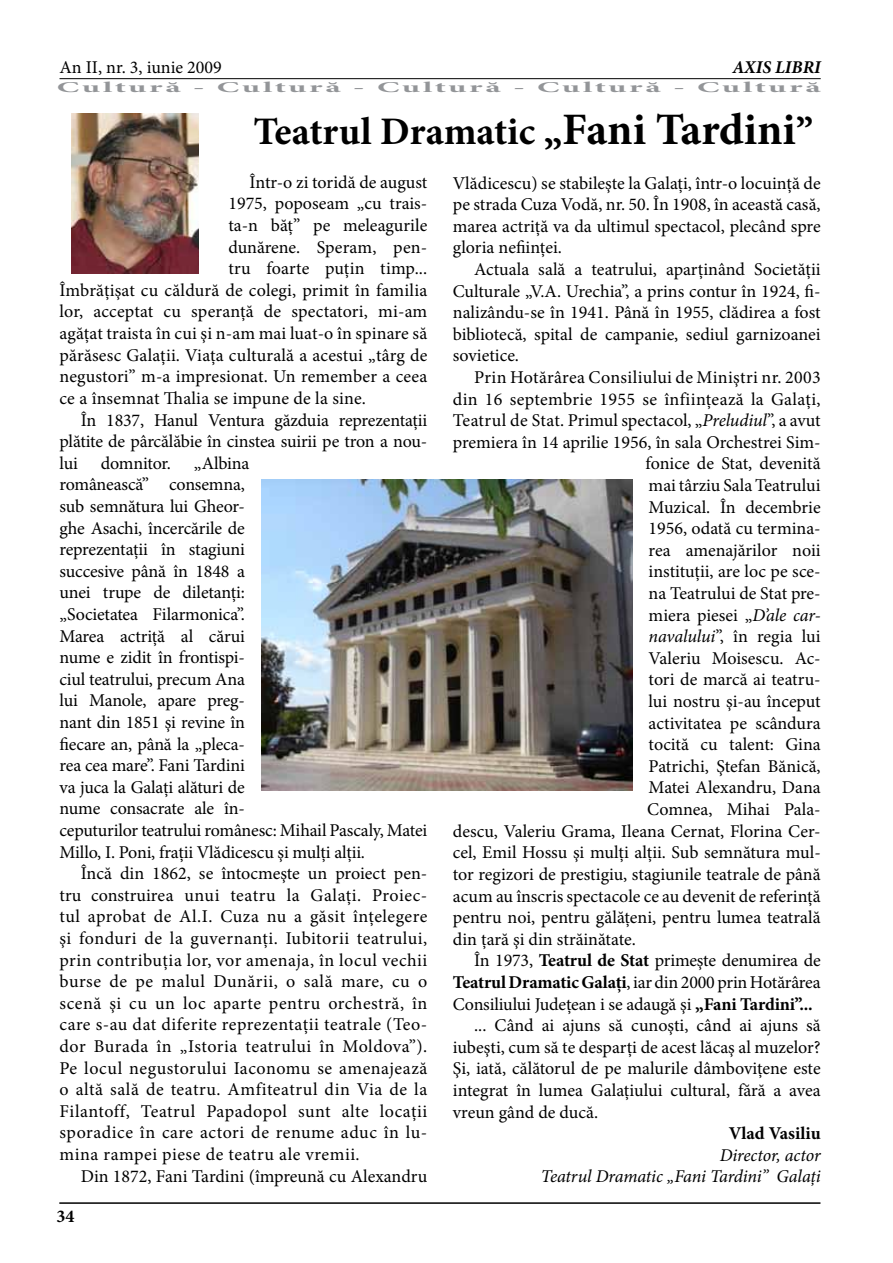
<style>
.page{position:relative;width:893px;height:1263px;background:#fff}
.page>*{position:absolute;margin:0;border:0;box-sizing:border-box;transform-origin:0 0}
.t1{font:700 39px "Minion Pro";color:#000}
.t2{font:18px/21.6px "Minion Pro";color:#000;text-align:justify}
.t3{font:18px "Minion Pro";letter-spacing:.02em;color:#000}
.t4{font:italic 18px/21.6px "Minion Pro";letter-spacing:-.01em;color:#000;text-align:right}
.t5{font:700 18px "Minion Pro";color:#000}
.t6{font:italic 700 18px "Minion Pro";color:#000}
.t7{font:700 15px "Minion Pro";letter-spacing:.075em;color:#939598;scale:2.21 1}
.s1{font-size:45px}
.s2{font-style:italic}
.s3{font-weight:700}
</style>
<div class="page">
<hr style="left:60px;top:78px;width:761px;height:1px;background:#000">
<hr style="left:59px;top:1202px;width:761px;height:2px;background:#000">
<img style="left:72px;top:113px;width:126px;height:160px">
<img style="left:261px;top:479px;width:371px;height:311px">
<p class="t2" style="left:60px;top:56px;width:164px">An II, nr. 3, iunie 2009</p>
<p class="t6" style="left:732px;top:54px;width:90px">AXIS LIBRI</p>
<p class="t7" style="left:57px;top:77px;width:347px">Cultură - Cultură - Cultură - Cultură - Cultură</p>
<h1 class="t1" style="left:253px;top:104px;width:561px">Teatrul Dramatic „<span class="s1">Fani Tardini</span>”</h1>
<p class="t2" style="left:453px;top:172px;width:369px">Vlădicescu) se stabileşte la Galaţi, într-o locuinţă de pe strada Cuza Vodă, nr. 50. În 1908, în această casă, marea actriţă va da ultimul spectacol, plecând spre gloria nefiinţei.</p>
<p class="t2" style="left:453px;top:259px;width:369px;text-indent:21px">Actuala sală a teatrului, aparţinând Societăţii Culturale „V.A. Urechia”, a prins contur în 1924, fi&shy;nalizându-se în 1941. Până în 1955, clădirea a fost bibliotecă, spital de campanie, sediul garnizoanei sovietice.</p>
<p class="t3" style="left:474px;top:365px;width:348px">Prin Hotărârea Consiliului de Miniştri nr. 2003</p>
<p class="t3" style="left:453px;top:387px;width:369px">din 16 septembrie 1955 se înfiinţează la Galaţi,</p>
<p class="t2" style="left:453px;top:410px;width:369px">Teatrul de Stat. Primul spectacol, „<span class="s2">Preludiul</span>”, a avut</p>
<p class="t2" style="left:453px;top:431px;width:369px">premiera în 14 aprilie 1956, în sala Orchestrei Sim-</p>
<p class="t2" style="left:646px;top:453px;width:177px">fonice de Stat, devenită</p>
<p class="t2" style="left:649px;top:475px;width:174px">mai târziu Sala Teatrului</p>
<p class="t2" style="left:649px;top:496px;width:174px">Muzical. În decembrie</p>
<p class="t2" style="left:649px;top:518px;width:174px">1956, odată cu termina-</p>
<p class="t2" style="left:649px;top:539px;width:174px">rea amenajărilor noii</p>
<p class="t2" style="left:649px;top:561px;width:174px">instituţii, are loc pe sce-</p>
<p class="t2" style="left:649px;top:583px;width:174px">na Teatrului de Stat pre-</p>
<p class="t2" style="left:649px;top:604px;width:174px">miera piesei „<span class="s2">D’ale car-</span></p>
<p class="t2" style="left:649px;top:626px;width:174px"><span class="s2">navalului</span>”, în regia lui</p>
<p class="t2" style="left:649px;top:647px;width:174px">Valeriu Moisescu. Ac-</p>
<p class="t2" style="left:649px;top:669px;width:174px">tori de marcă ai teatru-</p>
<p class="t2" style="left:649px;top:691px;width:174px">lui nostru şi-au început</p>
<p class="t2" style="left:649px;top:712px;width:174px">activitatea pe scândura</p>
<p class="t2" style="left:649px;top:734px;width:174px">tocită cu talent: Gina</p>
<p class="t2" style="left:649px;top:755px;width:174px">Patrichi, Ştefan Bănică,</p>
<p class="t2" style="left:649px;top:777px;width:174px">Matei Alexandru, Dana</p>
<p class="t2" style="left:647px;top:799px;width:175px">Comnea, Mihai Pala-</p>
<p class="t2" style="left:453px;top:820px;width:369px">descu, Valeriu Grama, Ileana Cernat, Florina Cer-</p>
<p class="t2" style="left:453px;top:842px;width:369px">cel, Emil Hossu şi mulţi alţii. Sub semnătura mul-</p>
<p class="t2" style="left:453px;top:863px;width:369px">tor regizori de prestigiu, stagiunile teatrale de până</p>
<p class="t2" style="left:453px;top:885px;width:369px">acum au înscris spectacole ce au devenit de referinţă</p>
<p class="t2" style="left:453px;top:907px;width:369px">pentru noi, pentru gălăţeni, pentru lumea teatrală</p>
<p class="t2" style="left:453px;top:928px;width:184px">din ţară şi din străinătate.</p>
<p class="t2" style="left:474px;top:950px;width:348px">În 1973, <span class="s3">Teatrul de Stat</span> primeşte denumirea de</p>
<p class="t2" style="left:453px;top:971px;width:369px"><span class="s3">Teatrul Dramatic Galaţi</span>, iar din 2000 prin Hotărârea</p>
<p class="t2" style="left:453px;top:993px;width:361px">Consiliului Judeţean i se adaugă şi <span class="s3">„Fani Tardini”...</span></p>
<p class="t2" style="left:474px;top:1015px;width:348px">... Când ai ajuns să cunoşti, când ai ajuns să</p>
<p class="t2" style="left:453px;top:1036px;width:369px">iubeşti, cum să te desparţi de acest lăcaş al muzelor?</p>
<p class="t2" style="left:453px;top:1058px;width:369px">Şi, iată, călătorul de pe malurile dâmboviţene este</p>
<p class="t2" style="left:453px;top:1079px;width:369px">integrat în lumea Galaţiului cultural, fără a avea</p>
<p class="t2" style="left:453px;top:1101px;width:147px">vreun gând de ducă.</p>
<p class="t5" style="left:729px;top:1121px;width:93px">Vlad Vasiliu</p>
<p class="t4" style="left:541px;top:1144px;width:281px">Director, actor<br>Teatrul Dramatic „Fani Tardini” Galați</p>
<p class="t2" style="left:250px;top:171px;width:179px">Într-o zi toridă de august</p>
<p class="t2" style="left:228px;top:193px;width:200px">1975, poposeam „cu trais-</p>
<p class="t2" style="left:228px;top:215px;width:200px">ta-n băţ” pe meleagurile</p>
<p class="t2" style="left:228px;top:236px;width:200px">dunărene. Speram, pen-</p>
<p class="t2" style="left:228px;top:258px;width:200px">tru foarte puţin timp...</p>
<p class="t2" style="left:60px;top:279px;width:369px">Îmbrăţişat cu căldură de colegi, primit în familia</p>
<p class="t2" style="left:60px;top:301px;width:369px">lor, acceptat cu speranţă de spectatori, mi-am</p>
<p class="t2" style="left:60px;top:323px;width:369px">agăţat traista în cui şi n-am mai luat-o în spinare să</p>
<p class="t2" style="left:60px;top:344px;width:369px">părăsesc Galaţii. Viaţa culturală a acestui „târg de</p>
<p class="t2" style="left:60px;top:366px;width:369px">negustori” m-a impresionat. Un remember a ceea</p>
<p class="t2" style="left:60px;top:387px;width:308px">ce a însemnat Thalia se impune de la sine.</p>
<p class="t2" style="left:81px;top:409px;width:348px">În 1837, Hanul Ventura găzduia reprezentaţii</p>
<p class="t2" style="left:60px;top:431px;width:369px">plătite de pârcălăbie în cinstea suirii pe tron a nou-</p>
<p class="t2" style="left:60px;top:452px;width:20px">lui</p>
<p class="t2" style="left:101px;top:452px;width:72px">domnitor.</p>
<p class="t2" style="left:60px;top:452px;width:369px;text-align:left;text-indent:134px">„Albina<br>românească” consemna,<br>sub semnătura lui Gheor-<br>ghe Asachi, încercările de<br>reprezentaţii în stagiuni<br>succesive până în 1848 a<br>unei trupe de diletanţi:<br>„Societatea Filarmonica”.<br>Marea actriţă al cărui<br>nume e zidit în frontispi-<br>ciul teatrului, precum Ana<br>lui Manole, apare preg-<br>nant din 1851 şi revine în<br>fiecare an, până la „pleca-<br>rea cea mare”. Fani Tardini<br>va juca la Galaţi alături de<br>nume consacrate ale în-<br>ceputurilor teatrului românesc: Mihail Pascaly, Matei<br>Millo, I. Poni, fraţii Vlădicescu şi mulţi alţii.</p>
<p class="t2" style="left:60px;top:863px;width:369px;text-indent:21px">Încă din 1862, se întocmeşte un proiect pen&shy;tru construirea unui teatru la Galaţi. Proiec&shy;tul aprobat de Al.I. Cuza nu a găsit înţelegere şi fonduri de la guvernanţi. Iubitorii teatrului, prin contribuţia lor, vor amenaja, în locul vechii burse de pe malul Dunării, o sală mare, cu o scenă şi cu un loc aparte pentru orchestră, în care s-au dat diferite reprezentaţii teatrale (Teo&shy;dor Burada în „Istoria teatrului în Moldova”).<br>Pe locul negustorului Iaconomu se amenajează o altă sală de teatru. Amfiteatrul din Via de la Filantoff, Teatrul Papadopol sunt alte locaţii sporadice în care actori de renume aduc în lu&shy;mina rampei piese de teatru ale vremii.</p>
<p class="t2" style="left:81px;top:1165px;width:348px">Din 1872, Fani Tardini (împreună cu Alexandru</p>
<p class="t5" style="left:56px;top:1203px;width:19px">34</p>
</div>
